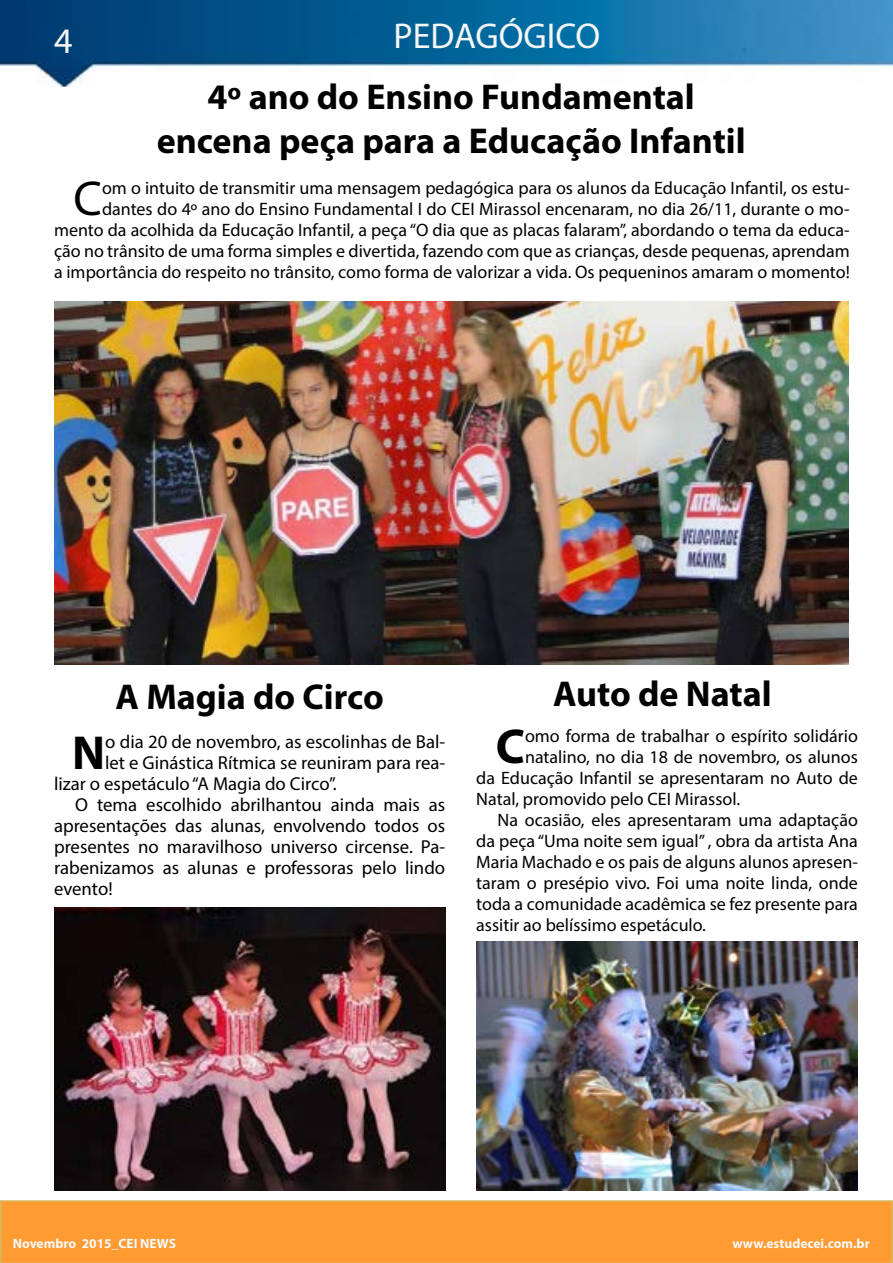
<style>
.page{position:relative;width:893px;height:1263px;background:#fff}
.page>*{position:absolute;margin:0;border:0;box-sizing:border-box;transform-origin:0 0}
.t1{font:49.2px "Myriad Pro";color:#000}
.t2{font:700 49.2px "Myriad Pro";color:#000}
.t3{font:700 47.85px "Myriad Pro";color:#000}
.t4{font:700 36px/43.2px "Myriad Pro";color:#000;text-align:center}
.t5{font:36px "Myriad Pro";color:#f6f6f6}
.t6{font:36px "Myriad Pro";color:#f8f8f9}
.t7{font:18.75px "Myriad Pro";color:#000}
.t8{font:18px/21px "Myriad Pro";color:#000;text-align:right}
.t9{font:700 13.5px "Myriad Pro";color:#f8f8f9}
</style>
<div class="page">
<div style="left:0;top:1200px;width:893px;height:63px;background:#ff9b31"></div>
<img style="left:0;top:0;width:892px;height:86px">
<img style="left:54px;top:302px;width:794px;height:362px">
<img style="left:54px;top:908px;width:391px;height:283px">
<img style="left:476px;top:942px;width:382px;height:249px">
<h3 class="t6" style="left:54px;top:18px;width:20px">4</h3>
<h3 class="t5" style="left:394px;top:14px;width:208px">PEDAGÓGICO</h3>
<h3 class="t4" style="left:157px;top:74px;width:590px">4º ano do Ensino Fundamental encena peça para a Educação Infantil</h3>
<p class="t8" style="left:54px;top:177px;width:797px">om o intuito de transmitir uma mensagem pedagógica para os alunos da Educação Infantil, os estu&shy;dantes do 4º ano do Ensino Fundamental I do CEI Mirassol encenaram, no dia 26/11, durante o mo&shy;mento da acolhida da Educação Infantil, a peça “O dia que as placas falaram”, abordando o tema da educa&shy;ção no trânsito de uma forma simples e divertida, fazendo com que as crianças, desde pequenas, aprendam a importância do respeito no trânsito, como forma de valorizar a vida. Os pequeninos amaram o momento!</p>
<h1 class="t1" style="left:73px;top:168px;width:30px">C</h1>
<h3 class="t4" style="left:115px;top:674px;width:270px">A Magia do Circo</h3>
<h3 class="t4" style="left:553px;top:671px;width:220px">Auto de Natal</h3>
<h1 class="t2" style="left:496px;top:714px;width:31px">C</h1>
<p class="t8" style="left:525px;top:725px;width:334px">omo forma de trabalhar o espírito solidário</p>
<h2 class="t3" style="left:72px;top:722px;width:35px">N</h2>
<p class="t7" style="left:105px;top:730px;width:342px">o dia 20 de novembro, as escolinhas de Bal-</p>
<p class="t8" style="left:525px;top:746px;width:334px">natalino, no dia 18 de novembro, os alunos</p>
<p class="t8" style="left:476px;top:767px;width:383px">da Educação Infantil se apresentaram no Auto de</p>
<p class="t8" style="left:476px;top:788px;width:265px">Natal, promovido pelo CEI Mirassol.</p>
<p class="t8" style="left:497px;top:809px;width:362px">Na ocasião, eles apresentaram uma adaptação</p>
<p class="t8" style="left:476px;top:830px;width:383px">da peça “Uma noite sem igual” , obra da artista Ana</p>
<p class="t8" style="left:476px;top:851px;width:383px">Maria Machado e os pais de alguns alunos apresen-</p>
<p class="t8" style="left:476px;top:872px;width:383px">taram o presépio vivo. Foi uma noite linda, onde</p>
<p class="t8" style="left:476px;top:893px;width:383px">toda a comunidade acadêmica se fez presente para</p>
<p class="t8" style="left:476px;top:914px;width:231px">assitir ao belíssimo espetáculo.</p>
<p class="t7" style="left:105px;top:751px;width:342px">let e Ginástica Rítmica se reuniram para rea-</p>
<p class="t7" style="left:54px;top:772px;width:284px">lizar o espetáculo “A Magia do Circo”.</p>
<p class="t7" style="left:75px;top:793px;width:371px">O tema escolhido abrilhantou ainda mais as</p>
<p class="t7" style="left:54px;top:814px;width:393px">apresentações das alunas, envolvendo todos os</p>
<p class="t7" style="left:54px;top:835px;width:393px">presentes no maravilhoso universo circense. Pa-</p>
<p class="t7" style="left:54px;top:856px;width:393px">rabenizamos as alunas e professoras pelo lindo</p>
<p class="t7" style="left:54px;top:877px;width:60px">evento!</p>
<p class="t9" style="left:13px;top:1234px;width:165px">Novembro 2015_CEI NEWS</p>
<p class="t9" style="left:732px;top:1234px;width:139px">www.estudecei.com.br</p>
</div>
